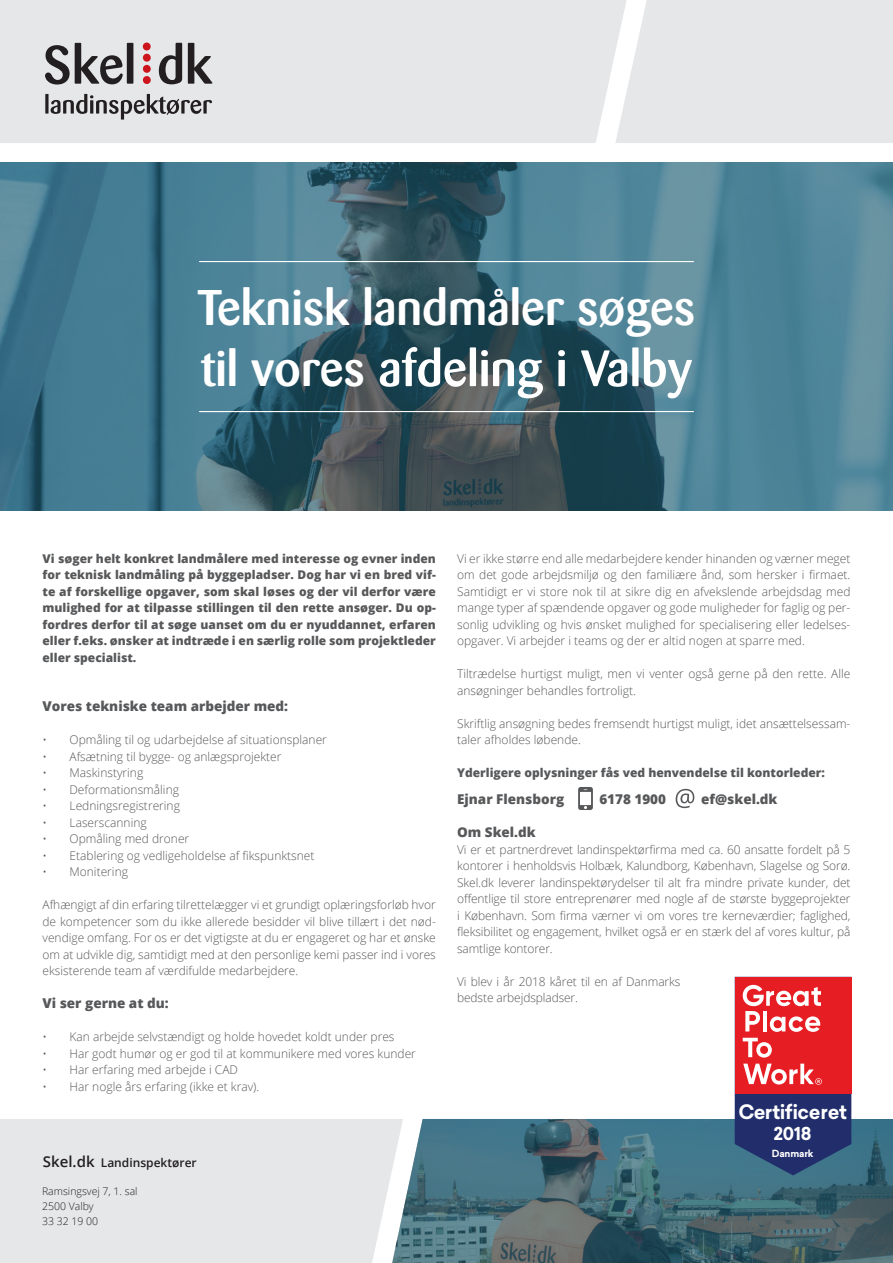
<style>
.page{position:relative;width:893px;height:1263px;background:#fff}
.page>*{position:absolute;margin:0;border:0;box-sizing:border-box;transform-origin:0 0}
.t1{font:500 50.7px "Barmeno";color:#fff}
.t2{font:500 49.5px "Barmeno";color:#fff}
.t3{font:700 19.5px "Sailec";letter-spacing:-.005em;color:#fff}
.t4{font:700 17.55px "Sailec";color:#fff}
.t5{font:800 13.5px "Open Sans";color:#57585a}
.t6{font:300 12px/16.5px "Open Sans";color:#57585a;text-align:justify}
.t7{font:800 12px/16.5px "Open Sans";color:#57585a;text-align:justify}
.t8{font:600 12px "Open Sans";color:#231f20}
.t9{font:300 10.5px/15px "Open Sans";color:#231f20}
.t10{font:700 9.6px "Sailec";letter-spacing:-.015em;color:#fff}
.s1{font-size:49.5px}
.s2{font-size:15px}
</style>
<div class="page">
<svg style="left:0;top:162px;width:893px;height:349px;background:#447182"></svg>
<div style="left:0;top:1119px;width:384px;height:144px;background:#e6e7e9"></div>
<div style="left:627px;top:0;width:266px;height:143px;background:#e6e7e9"></div>
<div style="left:0;top:0;width:627px;height:143px;background:#e6e7e9"></div>
<svg style="left:45px;top:43px;width:78px;height:42px;background:#969597"></svg>
<div style="left:127px;top:43px;width:6px;height:41px;background:#231f20"></div>
<div style="left:143px;top:76px;width:8px;height:8px;background:#cd151d;border-radius:50%"></div>
<div style="left:143px;top:65px;width:8px;height:8px;background:#cd151d;border-radius:50%"></div>
<div style="left:143px;top:54px;width:8px;height:8px;background:#cd151d;border-radius:50%"></div>
<div style="left:143px;top:43px;width:8px;height:7px;background:#cd151d;border-radius:50%"></div>
<svg style="left:159px;top:43px;width:23px;height:41px"></svg>
<svg style="left:188px;top:43px;width:24px;height:41px"></svg>
<svg style="left:45px;top:94px;width:4px;height:20px"></svg>
<svg style="left:51px;top:94px;width:161px;height:26px;background:#afafb0"></svg>
<hr style="left:199px;top:261px;width:495px;height:1px;background:#fff">
<hr style="left:199px;top:411px;width:495px;height:1px;background:#fff">
<svg style="left:578px;top:787px;width:15px;height:23px"></svg>
<svg style="left:676px;top:789px;width:18px;height:19px"></svg>
<svg style="left:384px;top:1119px;width:509px;height:144px;background:#4e717d"></svg>
<svg style="left:735px;top:977px;width:116px;height:198px;background:#9a4059"></svg>
<h2 class="t2" style="left:197px;top:278px;width:500px">Teknisk landmåler søges</h2>
<h1 class="t1" style="left:201px;top:339px;width:492px"><span class="s1">til vores</span> afdeling i Valby</h1>
<p class="t7" style="left:43px;top:549px;width:395px">Vi søger helt konkret landmålere med interesse og evner inden for teknisk landmåling på byggepladser. Dog har vi en bred vif&shy;te af forskellige opgaver, som skal løses og der vil derfor være mulighed for at tilpasse stillingen til den rette ansøger. Du op&shy;fordres derfor til at søge uanset om du er nyuddannet, erfaren eller f.eks. ønsker at indtræde i en særlig rolle som projektleder eller specialist.</p>
<p class="t5" style="left:43px;top:696px;width:247px">Vores tekniske team arbejder med:</p>
<p class="t6" style="left:43px;top:731px;width:286px">• Opmåling til og udarbejdelse af situationsplaner</p>
<p class="t6" style="left:43px;top:748px;width:240px">• Afsætning til bygge- og anlægsprojekter</p>
<p class="t6" style="left:43px;top:764px;width:102px">• Maskinstyring</p>
<p class="t6" style="left:43px;top:781px;width:138px">• Deformationsmåling</p>
<p class="t6" style="left:43px;top:797px;width:139px">• Ledningsregistrering</p>
<p class="t6" style="left:43px;top:814px;width:106px">• Laserscanning</p>
<p class="t6" style="left:43px;top:830px;width:148px">• Opmåling med droner</p>
<p class="t6" style="left:43px;top:847px;width:274px">• Etablering og vedligeholdelse af fikspunktsnet</p>
<p class="t6" style="left:43px;top:863px;width:87px">• Monitering</p>
<p class="t6" style="left:43px;top:896px;width:395px">Afhængigt af din erfaring tilrettelægger vi et grundigt oplæringsforløb hvor de kompetencer som du ikke allerede besidder vil blive tillært i det nød&shy;vendige omfang. For os er det vigtigste at du er engageret og har et ønske om at udvikle dig, samtidigt med at den personlige kemi passer ind i vores eksisterende team af værdifulde medarbejdere.</p>
<p class="t5" style="left:43px;top:993px;width:128px">Vi ser gerne at du:</p>
<p class="t6" style="left:43px;top:1028px;width:354px">• Kan arbejde selvstændigt og holde hovedet koldt under pres</p>
<p class="t6" style="left:43px;top:1045px;width:375px">• Har godt humør og er god til at kommunikere med vores kunder</p>
<p class="t6" style="left:43px;top:1061px;width:197px">• Har erfaring med arbejde i CAD</p>
<p class="t6" style="left:43px;top:1078px;width:218px">• Har nogle års erfaring (ikke et krav).</p>
<p class="t8" style="left:43px;top:1154px;width:155px"><span class="s2">Skel.dk</span> Landinspektører</p>
<p class="t9" style="left:42px;top:1184px;width:97px">Ramsingsvej 7, 1. sal<br>2500 Valby<br>33 32 19 00</p>
<p class="t6" style="left:457px;top:550px;width:395px">Vi er ikke større end alle medarbejdere kender hinanden og værner meget om det gode arbejdsmiljø og den familiære ånd, som hersker i firmaet.<br>Samtidigt er vi store nok til at sikre dig en afvekslende arbejdsdag med mange typer af spændende opgaver og gode muligheder for faglig og per&shy;sonlig udvikling og hvis ønsket mulighed for specialisering eller ledelses&shy;opgaver. Vi arbejder i teams og der er altid nogen at sparre med.</p>
<p class="t6" style="left:457px;top:665px;width:395px">Tiltrædelse hurtigst muligt, men vi venter også gerne på den rette. Alle ansøgninger behandles fortroligt.</p>
<p class="t6" style="left:457px;top:715px;width:395px">Skriftlig ansøgning bedes fremsendt hurtigst muligt, idet ansættelsessam&shy;taler afholdes løbende.</p>
<p class="t7" style="left:457px;top:764px;width:369px">Yderligere oplysninger fås ved henvendelse til kontorleder:</p>
<p class="t5" style="left:457px;top:789px;width:109px">Ejnar Flensborg</p>
<p class="t5" style="left:599px;top:789px;width:68px">6178 1900</p>
<p class="t5" style="left:701px;top:789px;width:78px">ef@skel.dk</p>
<p class="t5" style="left:457px;top:822px;width:80px">Om Skel.dk</p>
<p class="t6" style="left:457px;top:841px;width:395px">Vi er et partnerdrevet landinspektørfirma med ca. 60 ansatte fordelt på 5 kontorer i henholdsvis Holbæk, Kalundborg, København, Slagelse og Sorø.<br>Skel.dk leverer landinspektørydelser til alt fra mindre private kunder, det offentlige til store entreprenører med nogle af de største byggeprojekter i København. Som firma værner vi om vores tre kerneværdier; faglighed, fleksibilitet og engagement, hvilket også er en stærk del af vores kultur, på samtlige kontorer.</p>
<p class="t6" style="left:457px;top:973px;width:225px">Vi blev i år 2018 kåret til en af Danmarks bedste arbejdspladser.</p>
<h3 class="t3" style="left:738px;top:1098px;width:110px">Certificeret</h3>
<h3 class="t4" style="left:773px;top:1121px;width:40px">2018</h3>
<p class="t10" style="left:772px;top:1146px;width:43px">Danmark</p>
</div>
